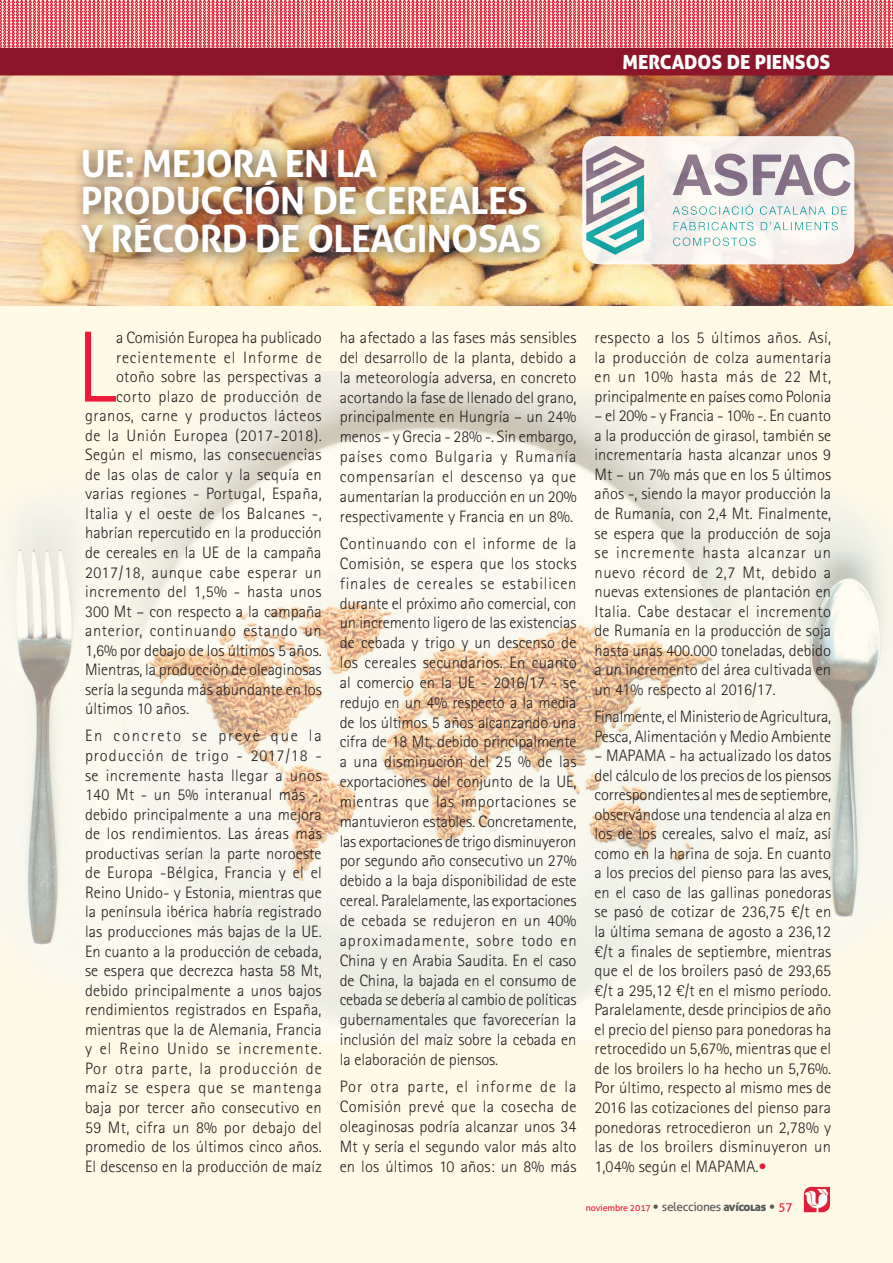
<style>
.page{position:relative;width:893px;height:1263px;background:#fffae6}
.page>*{position:absolute;margin:0;border:0;box-sizing:border-box;transform-origin:0 0}
.text_ok{font:300 101.25px "Rotis Sans Serif Std";color:#ed1a3a}
.titol{font:700 37.5px/37.5px "Aller";letter-spacing:-.02em;color:#fff}
.t1{font:19.5px "Aller Display";color:#fff}
.text_ok-2{font:300 16.5px/19.5px "Rotis Sans Serif Std";letter-spacing:.005em;color:#231f20;text-align:justify}
.text_ok-3{font:300 16.5px "Rotis Sans Serif Std";letter-spacing:.025em;color:#231f20}
.text_ok-4{font:300 16.5px "Rotis Sans Serif Std";letter-spacing:.035em;color:#231f20}
.text_ok-5{font:300 16.5px "Rotis Sans Serif Std";letter-spacing:.04em;color:#231f20}
.text_ok-6{font:300 16.5px "Rotis Sans Serif Std";letter-spacing:.05em;color:#231f20}
.t2{font:9px "Aller";letter-spacing:-.02em;color:#e41c3b}
.s1{font-family:"Frutiger";font-weight:400;color:#e41c3b}
.s2{font-family:"Rotis Sans Serif";font-size:12px;color:#57585a}
.s3{font-size:12px;color:#57585a}
.s4{font-family:"Aller Display";font-size:12px;color:#57585a}
.s5{font-size:12px}
</style>
<div class="page">
<img style="left:803px;top:1186px;width:27px;height:26px">
<img style="left:0;top:75px;width:893px;height:231px">
<div style="left:72px;top:139px;width:485px;height:130px;background:#231f20;opacity:.75"></div>
<img style="left:14px;top:371px;width:874px;height:670px">
<div style="left:583px;top:137px;width:271px;height:127px;background:#f8f0ec;border-radius:18px"></div>
<img style="left:583px;top:145px;width:271px;height:111px">
<div style="left:582px;top:136px;width:272px;height:128px;border:2px solid #fff;border-radius:18px"></div>
<svg style="left:0;top:0;width:893px;height:75px;background:#cb5764"></svg>
<p class="t1" style="left:622px;top:49px;width:210px">MERCADOS DE PIENSOS</p>
<p class="titol" style="left:81px;top:144px;width:462px">UE: MEJORA EN LA<br>PRODUCCIÓN DE CEREALES<br>Y RÉCORD DE OLEAGINOSAS</p>
<p class="text_ok" style="left:76px;top:309px;width:41px">L</p>
<p class="text_ok-2" style="left:116px;top:328px;width:207px">a Comisión Europea ha publicado</p>
<p class="text_ok-6" style="left:116px;top:348px;width:207px">recientemente el Informe de</p>
<p class="text_ok-2" style="left:116px;top:367px;width:207px">otoño sobre las perspectivas a</p>
<p class="text_ok-4" style="left:116px;top:387px;width:207px">corto plazo de producción de</p>
<p class="text_ok-4" style="left:85px;top:406px;width:238px">granos, carne y productos lácteos</p>
<p class="text_ok-4" style="left:85px;top:426px;width:238px">de la Unión Europea (2017-2018).</p>
<p class="text_ok-2" style="left:85px;top:445px;width:238px">Según el mismo, las consecuencias</p>
<p class="text_ok-2" style="left:85px;top:464px;width:238px">de las olas de calor y la sequía en</p>
<p class="text_ok-3" style="left:85px;top:484px;width:238px">varias regiones - Portugal, España,</p>
<p class="text_ok-3" style="left:85px;top:504px;width:238px">Italia y el oeste de los Balcanes -,</p>
<p class="text_ok-2" style="left:85px;top:523px;width:238px">habrían repercutido en la producción</p>
<p class="text_ok-2" style="left:85px;top:543px;width:238px">de cereales en la UE de la campaña</p>
<p class="text_ok-5" style="left:85px;top:562px;width:238px">2017/18, aunque cabe esperar un</p>
<p class="text_ok-3" style="left:85px;top:582px;width:238px">incremento del 1,5% - hasta unos</p>
<p class="text_ok-2" style="left:85px;top:601px;width:238px">300 Mt – con respecto a la campaña</p>
<p class="text_ok-5" style="left:85px;top:621px;width:238px">anterior, continuando estando un</p>
<p class="text_ok-2" style="left:85px;top:640px;width:238px">1,6% por debajo de los últimos 5 años.</p>
<p class="text_ok-2" style="left:85px;top:660px;width:238px">Mientras, la producción de oleaginosas</p>
<p class="text_ok-2" style="left:85px;top:679px;width:238px">sería la segunda más abundante en los</p>
<p class="text_ok-2" style="left:85px;top:699px;width:106px">últimos 10 años.</p>
<p class="text_ok-2" style="left:85px;top:726px;width:238px">En concreto se prevé que la producción de trigo - 2017/18 - se incremente hasta llegar a unos 140 Mt - un 5% interanual más -, debido principalmente a una mejora de los rendimientos. Las áreas más productivas serían la parte noroeste de Europa -Bélgica, Francia y el el Reino Unido- y Estonia, mientras que la península ibérica habría registrado las producciones más bajas de la UE.<br>En cuanto a la producción de cebada, se espera que decrezca hasta 58 Mt, debido principalmente a unos bajos rendimientos registrados en España, mientras que la de Alemania, Francia y el Reino Unido se incremente.<br>Por otra parte, la producción de maíz se espera que se mantenga baja por tercer año consecutivo en 59 Mt, cifra un 8% por debajo del promedio de los últimos cinco años.<br>El descenso en la producción de maíz</p>
<p class="text_ok-2" style="left:340px;top:328px;width:238px">ha afectado a las fases más sensibles del desarrollo de la planta, debido a la meteorología adversa, en concreto acortando la fase de llenado del grano, principalmente en Hungría – un 24% menos - y Grecia - 28% -. Sin embargo, países como Bulgaria y Rumanía compensarían el descenso ya que aumentarían la producción en un 20% respectivamente y Francia en un 8%.</p>
<p class="text_ok-2" style="left:340px;top:533px;width:238px">Continuando con el informe de la Comisión, se espera que los stocks finales de cereales se estabilicen durante el próximo año comercial, con un incremento ligero de las existencias de cebada y trigo y un descenso de los cereales secundarios. En cuanto al comercio en la UE - 2016/17 - se redujo en un 4% respecto a la media de los últimos 5 años alcanzando una cifra de 18 Mt, debido principalmente a una disminución del 25 % de las exportaciones del conjunto de la UE, mientras que las importaciones se mantuvieron estables. Concretamente, las exportaciones de trigo disminuyeron por segundo año consecutivo un 27% debido a la baja disponibilidad de este cereal. Paralelamente, las exportaciones de cebada se redujeron en un 40% aproximadamente, sobre todo en China y en Arabia Saudita. En el caso de China, la bajada en el consumo de cebada se debería al cambio de políticas gubernamentales que favorecerían la inclusión del maíz sobre la cebada en la elaboración de piensos.</p>
<p class="text_ok-2" style="left:340px;top:1077px;width:238px">Por otra parte, el informe de la Comisión prevé que la cosecha de oleaginosas podría alcanzar unos 34<br>Mt y sería el segundo valor más alto en los últimos 10 años: un 8% más</p>
<p class="text_ok-2" style="left:594px;top:328px;width:238px">respecto a los 5 últimos años. Así, la producción de colza aumentaría en un 10% hasta más de 22 Mt, principalmente en países como Polonia</p>
<p class="text_ok-2" style="left:594px;top:406px;width:238px">– el 20% - y Francia - 10% -. En cuanto a la producción de girasol, también se incrementaría hasta alcanzar unos 9<br>Mt – un 7% más que en los 5 últimos años -, siendo la mayor producción la de Rumanía, con 2,4 Mt. Finalmente, se espera que la producción de soja se incremente hasta alcanzar un nuevo récord de 2,7 Mt, debido a nuevas extensiones de plantación en Italia. Cabe destacar el incremento de Rumanía en la producción de soja hasta unas 400.000 toneladas, debido a un incremento del área cultivada en un 41% respecto al 2016/17.</p>
<p class="text_ok-2" style="left:594px;top:707px;width:238px">Finalmente, el Ministerio de Agricultura,<br>Pesca, Alimentación y Medio Ambiente</p>
<p class="text_ok-2" style="left:594px;top:746px;width:238px">– MAPAMA - ha actualizado los datos del cálculo de los precios de los piensos correspondientes al mes de septiembre, observándose una tendencia al alza en los de los cereales, salvo el maíz, así como en la harina de soja. En cuanto a los precios del pienso para las aves, en el caso de las gallinas ponedoras se pasó de cotizar de 236,75 €/t en la última semana de agosto a 236,12 €/t a finales de septiembre, mientras que el de los broilers pasó de 293,65 €/t a 295,12 €/t en el mismo período.<br>Paralelamente, desde principios de año el precio del pienso para ponedoras ha retrocedido un 5,67%, mientras que el de los broilers lo ha hecho un 5,76%.<br>Por último, respecto al mismo mes de 2016 las cotizaciones del pienso para ponedoras retrocedieron un 2,78% y las de los broilers disminuyeron un 1,04% según el MAPAMA.<span class="s1">•</span></p>
<p class="t2" style="left:586px;top:1203px;width:208px">noviembre 2017 <span class="s2">•</span> <span class="s3">selecciones</span> <span class="s4">avícolas</span> <span class="s2">•</span> <span class="s5">57</span></p>
</div>
